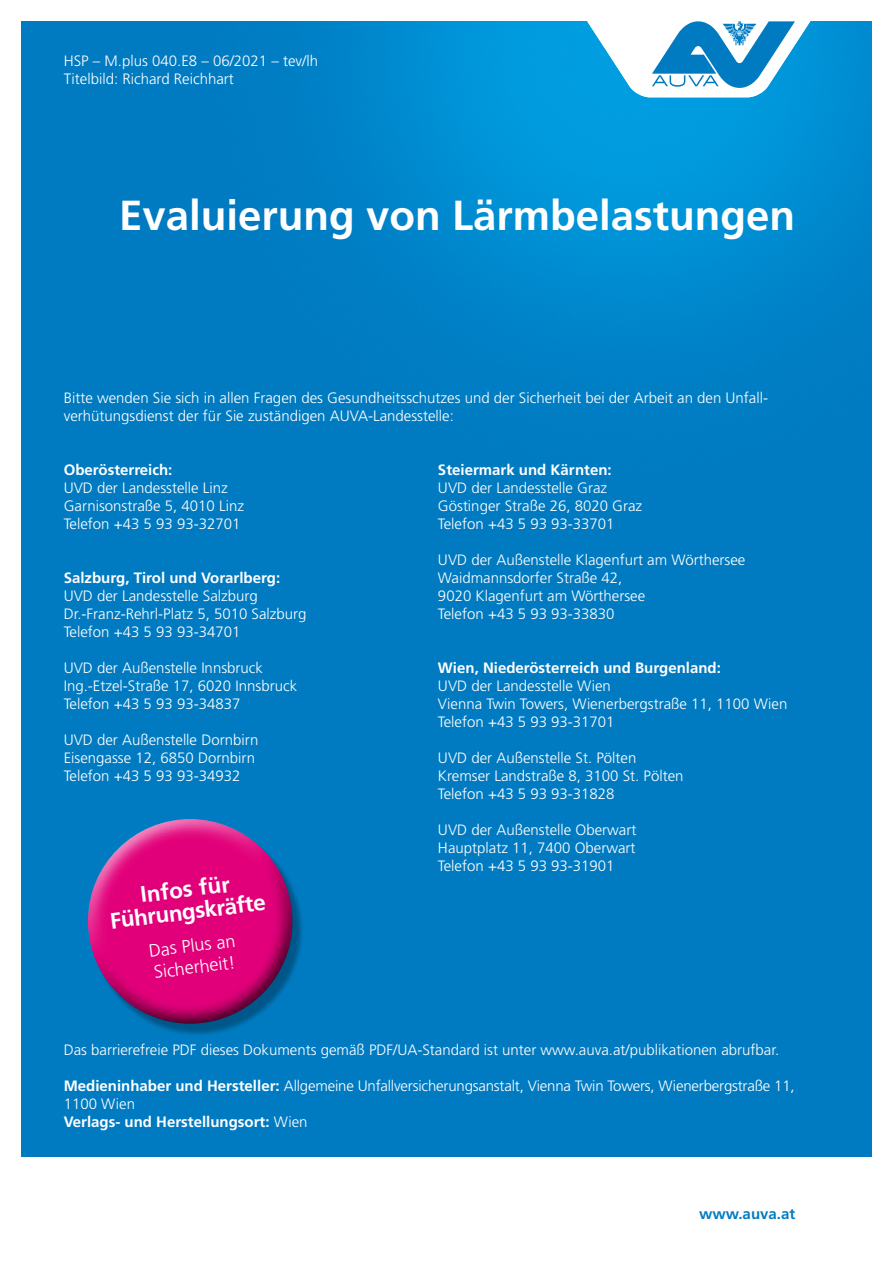
<style>
.page{position:relative;width:893px;height:1263px;background:#fff}
.page>*{position:absolute;margin:0;border:0;box-sizing:border-box;transform-origin:0 0}
.A_Headline_Rückseite_28_28{font:700 42px "Frutiger LT Std";color:#fff}
.Copy{font:700 22.5px/22.5px "Frutiger LT Std";color:#fff;text-align:center}
.Copy-2{font:300 18px/21.6px "Frutiger LT Std";color:#fff}
.A_Rückseite_Info{font:300 15px/18px "Frutiger LT Std";color:#fff}
.A_Info_Rückseite{font:300 15px/18px "Frutiger LT Std";color:#fff}
.A_Rückseite_Info-2{font:700 15px "Frutiger LT Std";color:#fff}
.A_Info_Rückseite-2{font:700 15px "Frutiger LT Std";color:#fff}
.t1{font:700 15px "Frutiger LT Std";color:#007bc2}
.s1{font-weight:700}
.s2{font-weight:300}
</style>
<div class="page">
<div style="left:21px;top:21px;width:851px;height:1136px;background:#007bc2"></div>
<img style="left:351px;top:21px;width:521px;height:317px">
<div style="left:91px;top:823px;width:213px;height:214px;background:#000;opacity:.3"></div>
<div style="left:75px;top:808px;width:211px;height:163px;background:#fff;opacity:.75"></div>
<div style="left:81px;top:845px;width:225px;height:179px;background:#000;opacity:.75"></div>
<svg style="left:586px;top:21px;width:225px;height:76px"></svg>
<p class="A_Info_Rückseite" style="left:64px;top:52px;width:256px">HSP – M.plus 040.E8 – 06/2021 – tev/lh</p>
<p class="A_Info_Rückseite" style="left:64px;top:70px;width:172px">Titelbild: Richard Reichhart</p>
<h1 class="A_Headline_Rückseite_28_28" style="left:119px;top:191px;width:678px">Evaluierung von Lärmbelastungen</h1>
<p class="A_Rückseite_Info" style="left:64px;top:389px;width:705px">Bitte wenden Sie sich in allen Fragen des Gesundheitsschutzes und der Sicherheit bei der Arbeit an den Unfall&shy;verhütungsdienst der für Sie zuständigen AUVA-Landesstelle:</p>
<p class="A_Rückseite_Info-2" style="left:64px;top:461px;width:110px">Oberösterreich:</p>
<p class="A_Rückseite_Info" style="left:64px;top:479px;width:166px">UVD der Landesstelle Linz</p>
<p class="A_Rückseite_Info" style="left:64px;top:497px;width:182px">Garnisonstraße 5, 4010 Linz</p>
<p class="A_Rückseite_Info" style="left:64px;top:515px;width:178px">Telefon +43 5 93 93-32701</p>
<p class="A_Rückseite_Info-2" style="left:438px;top:461px;width:175px">Steiermark und Kärnten:</p>
<p class="A_Rückseite_Info" style="left:438px;top:479px;width:171px">UVD der Landesstelle Graz</p>
<p class="A_Rückseite_Info" style="left:438px;top:497px;width:206px">Göstinger Straße 26, 8020 Graz</p>
<p class="A_Rückseite_Info" style="left:438px;top:515px;width:178px">Telefon +43 5 93 93-33701</p>
<p class="A_Rückseite_Info" style="left:438px;top:551px;width:309px">UVD der Außenstelle Klagenfurt am Wörthersee</p>
<p class="A_Rückseite_Info" style="left:438px;top:569px;width:209px">Waidmannsdorfer Straße 42,<br>9020 Klagenfurt am Wörthersee</p>
<p class="A_Rückseite_Info" style="left:438px;top:605px;width:178px">Telefon +43 5 93 93-33830</p>
<p class="A_Rückseite_Info-2" style="left:64px;top:569px;width:218px">Salzburg, Tirol und Vorarlberg:</p>
<p class="A_Rückseite_Info" style="left:64px;top:587px;width:196px">UVD der Landesstelle Salzburg</p>
<p class="A_Rückseite_Info" style="left:64px;top:605px;width:244px">Dr.-Franz-Rehrl-Platz 5, 5010 Salzburg</p>
<p class="A_Rückseite_Info" style="left:64px;top:623px;width:178px">Telefon +43 5 93 93-34701</p>
<p class="A_Rückseite_Info" style="left:64px;top:659px;width:201px">UVD der Außenstelle Innsbruck</p>
<p class="A_Rückseite_Info" style="left:64px;top:677px;width:235px">Ing.-Etzel-Straße 17, 6020 Innsbruck</p>
<p class="A_Rückseite_Info" style="left:64px;top:695px;width:178px">Telefon +43 5 93 93-34837</p>
<p class="A_Rückseite_Info" style="left:64px;top:731px;width:196px">UVD der Außenstelle Dornbirn</p>
<p class="A_Rückseite_Info" style="left:64px;top:749px;width:193px">Eisengasse 12, 6850 Dornbirn</p>
<p class="A_Rückseite_Info" style="left:64px;top:767px;width:178px">Telefon +43 5 93 93-34932</p>
<p class="A_Rückseite_Info-2" style="left:438px;top:659px;width:284px">Wien, Niederösterreich und Burgenland:</p>
<p class="A_Rückseite_Info" style="left:438px;top:677px;width:174px">UVD der Landesstelle Wien</p>
<p class="A_Rückseite_Info" style="left:438px;top:695px;width:351px">Vienna Twin Towers, Wienerbergstraße 11, 1100 Wien</p>
<p class="A_Rückseite_Info" style="left:438px;top:713px;width:178px">Telefon +43 5 93 93-31701</p>
<p class="A_Rückseite_Info" style="left:438px;top:749px;width:200px">UVD der Außenstelle St. Pölten</p>
<p class="A_Rückseite_Info" style="left:438px;top:767px;width:247px">Kremser Landstraße 8, 3100 St. Pölten</p>
<p class="A_Rückseite_Info" style="left:438px;top:785px;width:178px">Telefon +43 5 93 93-31828</p>
<p class="A_Rückseite_Info" style="left:438px;top:821px;width:200px">UVD der Außenstelle Oberwart</p>
<p class="A_Rückseite_Info" style="left:438px;top:839px;width:199px">Hauptplatz 11, 7400 Oberwart</p>
<p class="A_Rückseite_Info" style="left:438px;top:857px;width:178px">Telefon +43 5 93 93-31901</p>
<p class="Copy" style="left:106px;top:888px;width:158px;rotate:-7deg">Infos für<br>Führungskräfte</p>
<p class="Copy-2" style="left:148px;top:940px;width:88px;rotate:-7deg">Das Plus an<br>Sicherheit!</p>
<p class="A_Info_Rückseite" style="left:64px;top:1041px;width:717px">Das barrierefreie PDF dieses Dokuments gemäß PDF/UA-Standard ist unter www.auva.at/publikationen abrufbar.</p>
<p class="A_Info_Rückseite" style="left:64px;top:1077px;width:732px"><span class="s1">Medieninhaber und Hersteller:</span> Allgemeine Unfallversicherungsanstalt, Vienna Twin Towers, Wienerbergstraße 11,<br>1100 Wien</p>
<p class="A_Info_Rückseite-2" style="left:64px;top:1113px;width:245px">Verlags- und Herstellungsort: <span class="s2">Wien</span></p>
<p class="t1" style="left:699px;top:1205px;width:97px">www.auva.at</p>
</div>
